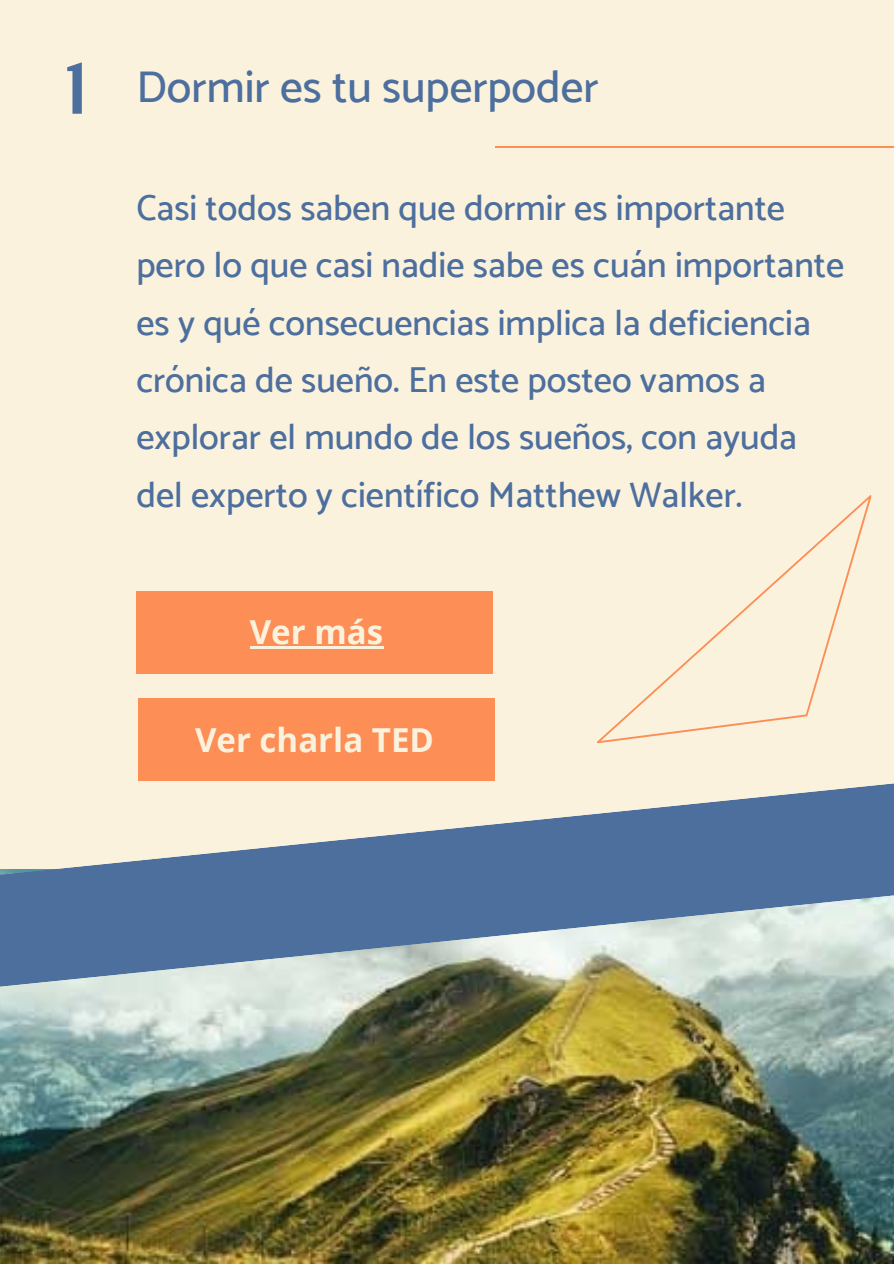
<style>
.page{position:relative;width:894px;height:1264px;background:#fff}
.page>*{position:absolute;margin:0;border:0;box-sizing:border-box;transform-origin:0 0}
.t1{font:700 72px "Sansation";color:#4d6f9e}
.t2{font:500 45px "Catamaran";color:#4d6f9e}
.t3{font:500 36px/57.4px "Catamaran";color:#4d6f9e}
.t4{font:700 33px "Open Sans";color:#fbf2de}
</style>
<div class="page">
<div style="left:0;top:0;width:893px;height:1263px;background:#fbf2de"></div>
<img style="left:0;top:997px;width:893px;height:266px">
<svg style="left:0;top:783px;width:893px;height:214px;fill:#4d6f9e"></svg>
<svg style="left:597px;top:495px;width:274px;height:248px"></svg>
<hr style="left:494px;top:146px;width:399px;height:2px;background:#fc8e56">
<div style="left:136px;top:591px;width:356px;height:82px;background:#fc8e56"></div>
<div style="left:138px;top:698px;width:356px;height:83px;background:#fc8e56"></div>
<hr style="left:250px;top:646px;width:133px;height:2px;background:#fbf2de">
<p class="t1" style="left:64px;top:49px;width:26px">1</p>
<p class="t2" style="left:136px;top:60px;width:463px">Dormir es tu superpoder</p>
<p class="t3" style="left:136px;top:178px;width:709px">Casi todos saben que dormir es importante pero lo que casi nadie sabe es cuán importante es y qué consecuencias implica la deficiencia crónica de sueño. En este posteo vamos a explorar el mundo de los sueños, con ayuda del experto y científico Matthew Walker.</p>
<p class="t4" style="left:250px;top:608px;width:135px">Ver más</p>
<p class="t4" style="left:195px;top:716px;width:240px">Ver charla TED</p>
</div>
